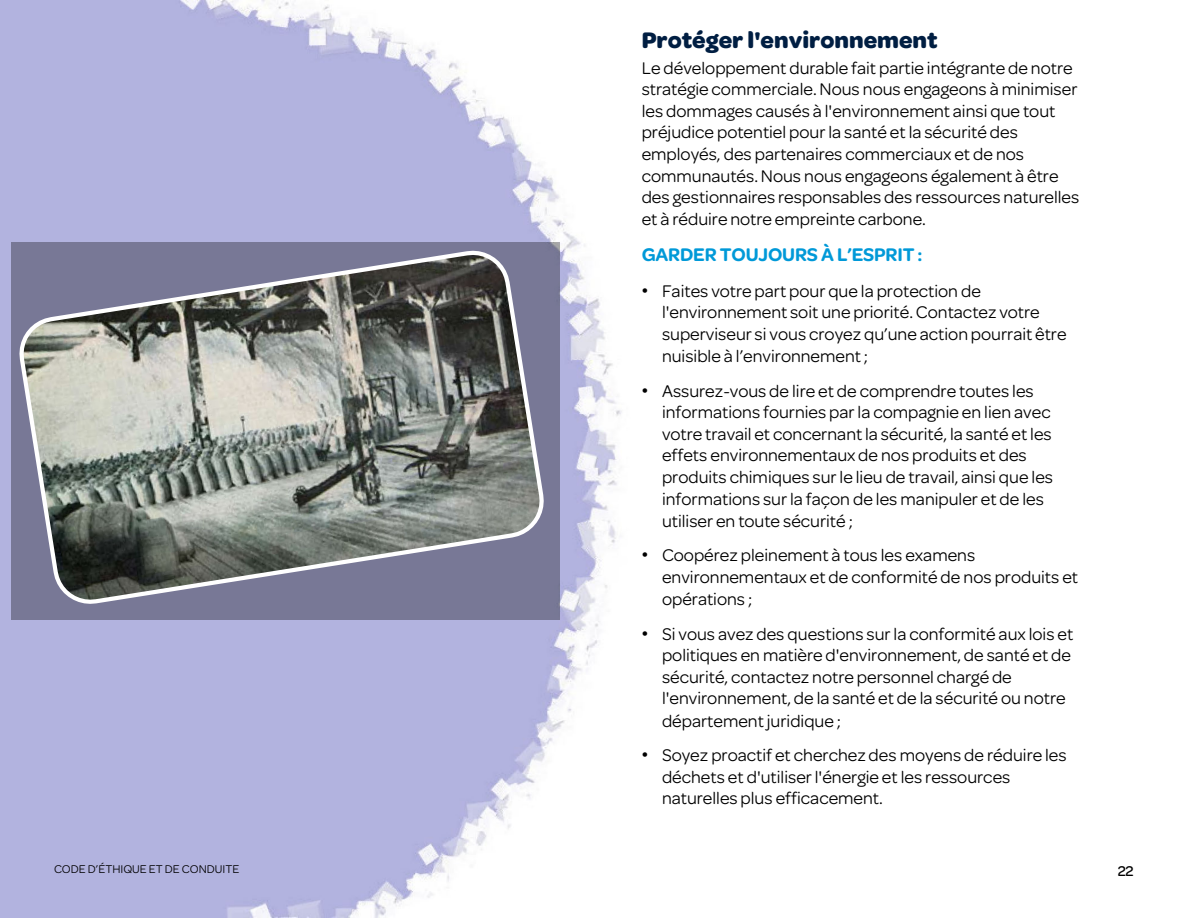
<style>
.page{position:relative;width:1188px;height:918px;background:#fff}
.page>*{position:absolute;margin:0;border:0;box-sizing:border-box;transform-origin:0 0}
.t1{font:700 24px "Omnes";color:#001e42}
.t2{font:600 19.5px "Omnes";letter-spacing:-.01em;color:#0099d8}
.t3{font:18px/21.8px "Omnes";color:#000}
.t4{font:500 15px "Omnes";color:#000}
.t5{font:12px "Omnes";color:#000}
.s1{font-family:"Arial"}
</style>
<div class="page">
<img style="left:0;top:0;width:622px;height:918px">
<div style="left:11px;top:242px;width:549px;height:378px;background:#787896"></div>
<svg style="left:19px;top:250px;width:525px;height:354px"></svg>
<p class="t1" style="left:642px;top:23px;width:298px">Protéger l'environnement</p>
<p class="t3" style="left:642px;top:56px;width:439px">Le développement durable fait partie intégrante de notre stratégie commerciale. Nous nous engageons à minimiser les dommages causés à l'environnement ainsi que tout préjudice potentiel pour la santé et la sécurité des employés, des partenaires commerciaux et de nos communautés. Nous nous engageons également à être des gestionnaires responsables des ressources naturelles et à réduire notre empreinte carbone.</p>
<p class="t2" style="left:642px;top:241px;width:282px">GARDER TOUJOURS À L’ESPRIT :</p>
<p class="t3" style="left:662px;top:279px;width:406px;text-indent:-20px"><span class="s1">•</span> Faites votre part pour que la protection de l'environnement soit une priorité. Contactez votre superviseur si vous croyez qu’une action pourrait être nuisible à l’environnement ;</p>
<p class="t3" style="left:662px;top:379px;width:393px;text-indent:-20px"><span class="s1">•</span> Assurez-vous de lire et de comprendre toutes les informations fournies par la compagnie en lien avec votre travail et concernant la sécurité, la santé et les effets environnementaux de nos produits et des produits chimiques sur le lieu de travail, ainsi que les informations sur la façon de les manipuler et de les utiliser en toute sécurité ;</p>
<p class="t3" style="left:662px;top:543px;width:418px;text-indent:-20px"><span class="s1">•</span> Coopérez pleinement à tous les examens environnementaux et de conformité de nos produits et opérations ;</p>
<p class="t3" style="left:662px;top:622px;width:413px;text-indent:-20px"><span class="s1">•</span> Si vous avez des questions sur la conformité aux lois et politiques en matière d'environnement, de santé et de sécurité, contactez notre personnel chargé de l'environnement, de la santé et de la sécurité ou notre département juridique ;</p>
<p class="t3" style="left:662px;top:743px;width:406px;text-indent:-20px"><span class="s1">•</span> Soyez proactif et cherchez des moyens de réduire les déchets et d'utiliser l'énergie et les ressources naturelles plus efficacement.</p>
<p class="t5" style="left:54px;top:861px;width:187px">CODE D’ÉTHIQUE ET DE CONDUITE</p>
<p class="t4" style="left:1118px;top:860px;width:17px">22</p>
</div>
